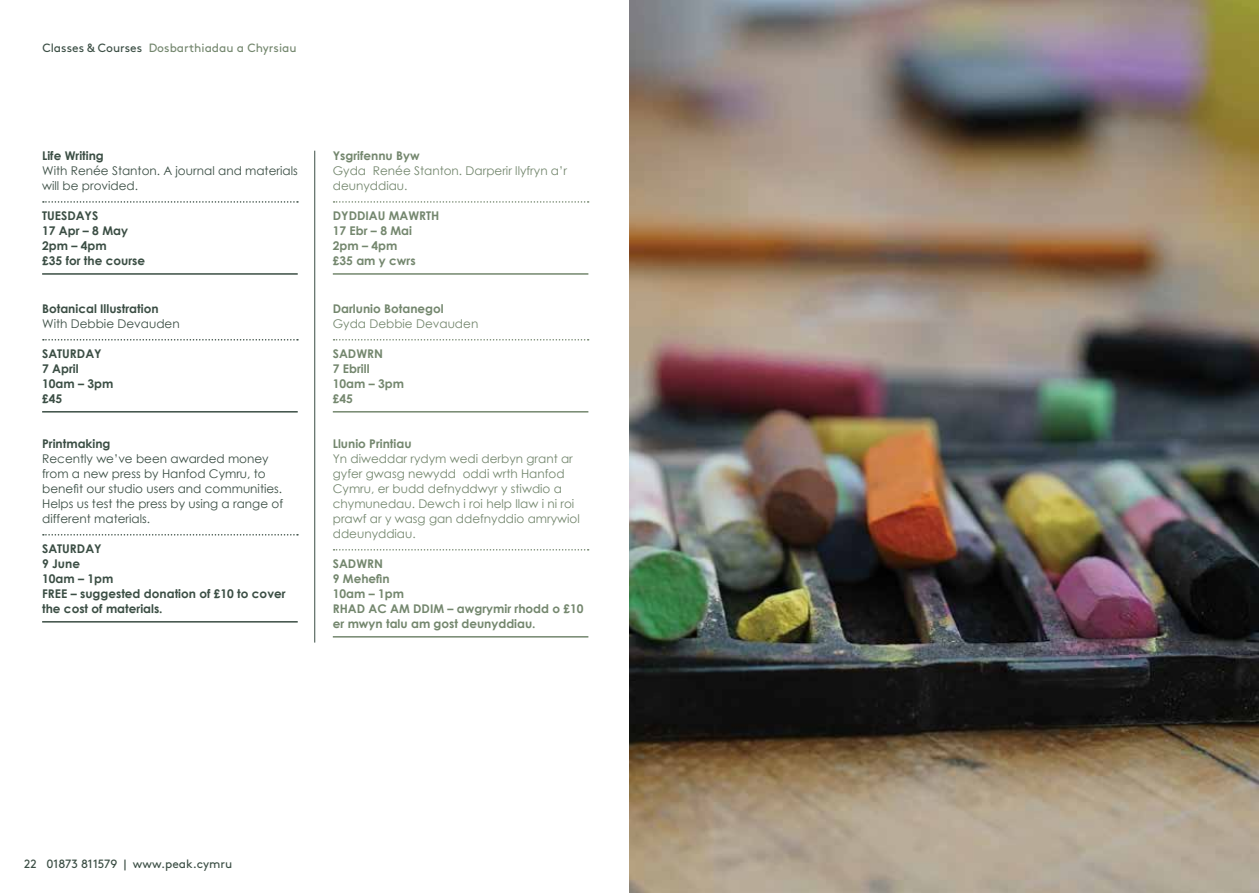
<style>
.page{position:relative;width:1259px;height:893px;background:#fff}
.page>*{position:absolute;margin:0;border:0;box-sizing:border-box;transform-origin:0 0}
.t1{font:12px/15px "Century Gothic";color:#74876e}
.t2{font:12px/15px "Century Gothic";color:#3b4e44}
.t3{font:700 12px/15px "Century Gothic";color:#74876e}
.t4{font:700 12px/15px "Century Gothic";color:#3b4e44}
.t5{font:12px "Brown";color:#74876e}
.t6{font:12px "Brown";color:#3b4e44}
.s1{color:#3b4e44}
</style>
<div class="page">
<svg style="left:43px;top:201px;width:255px;height:2px"></svg>
<hr style="left:42px;top:273px;width:256px;height:2px;background:#3b4e44">
<svg style="left:43px;top:339px;width:255px;height:2px"></svg>
<hr style="left:42px;top:411px;width:256px;height:2px;background:#3b4e44">
<svg style="left:43px;top:534px;width:255px;height:2px"></svg>
<hr style="left:42px;top:621px;width:256px;height:2px;background:#3b4e44">
<hr style="left:314px;top:151px;width:1px;height:492px;background:#3b4e44">
<svg style="left:333px;top:201px;width:255px;height:2px"></svg>
<hr style="left:333px;top:273px;width:255px;height:2px;background:#74876e">
<svg style="left:333px;top:339px;width:255px;height:2px"></svg>
<hr style="left:333px;top:411px;width:255px;height:2px;background:#74876e">
<svg style="left:333px;top:549px;width:255px;height:2px"></svg>
<hr style="left:333px;top:636px;width:255px;height:2px;background:#74876e">
<img style="left:629px;top:0;width:630px;height:893px">
<p class="t5" style="left:43px;top:39px;width:256px"><span class="s1">Classes &amp; Courses</span> Dosbarthiadau a Chyrsiau</p>
<p class="t4" style="left:42px;top:148px;width:63px">Life Writing</p>
<p class="t2" style="left:42px;top:163px;width:257px">With Renée Stanton. A journal and materials will be provided.</p>
<p class="t4" style="left:42px;top:208px;width:104px">TUESDAYS<br>17 Apr – 8 May<br>2pm – 4pm<br>£35 for the course</p>
<p class="t4" style="left:42px;top:300px;width:118px">Botanical Illustration</p>
<p class="t2" style="left:42px;top:316px;width:139px">With Debbie Devauden</p>
<p class="t4" style="left:42px;top:345px;width:73px">SATURDAY<br>7 April<br>10am – 3pm £45</p>
<p class="t4" style="left:42px;top:435px;width:70px">Printmaking</p>
<p class="t2" style="left:42px;top:451px;width:242px">Recently we’ve been awarded money from a new press by Hanfod Cymru, to benefit our studio users and communities.<br>Helps us test the press by using a range of different materials.</p>
<p class="t4" style="left:42px;top:540px;width:245px">SATURDAY<br>9 June<br>10am – 1pm<br>FREE – suggested donation of £10 to cover the cost of materials.</p>
<p class="t3" style="left:333px;top:148px;width:88px">Ysgrifennu Byw</p>
<p class="t1" style="left:333px;top:163px;width:236px">Gyda Renée Stanton. Darperir llyfryn a’r deunyddiau.</p>
<p class="t3" style="left:333px;top:208px;width:108px">DYDDIAU MAWRTH<br>17 Ebr – 8 Mai<br>2pm – 4pm<br>£35 am y cwrs</p>
<p class="t3" style="left:333px;top:300px;width:112px">Darlunio Botanegol</p>
<p class="t1" style="left:333px;top:316px;width:147px">Gyda Debbie Devauden</p>
<p class="t3" style="left:333px;top:345px;width:73px">SADWRN<br>7 Ebrill<br>10am – 3pm £45</p>
<p class="t3" style="left:333px;top:435px;width:80px">Llunio Printiau</p>
<p class="t1" style="left:333px;top:451px;width:248px">Yn diweddar rydym wedi derbyn grant ar gyfer gwasg newydd oddi wrth Hanfod Cymru, er budd defnyddwyr y stiwdio a chymunedau. Dewch i roi help llaw i ni roi prawf ar y wasg gan ddefnyddio amrywiol ddeunyddiau.</p>
<p class="t3" style="left:333px;top:555px;width:252px">SADWRN<br>9 Mehefin<br>10am – 1pm<br>RHAD AC AM DDIM – awgrymir rhodd o £10 er mwyn talu am gost deunyddiau.</p>
<p class="t6" style="left:24px;top:855px;width:210px">22 01873 811579 | www.peak.cymru</p>
</div>
